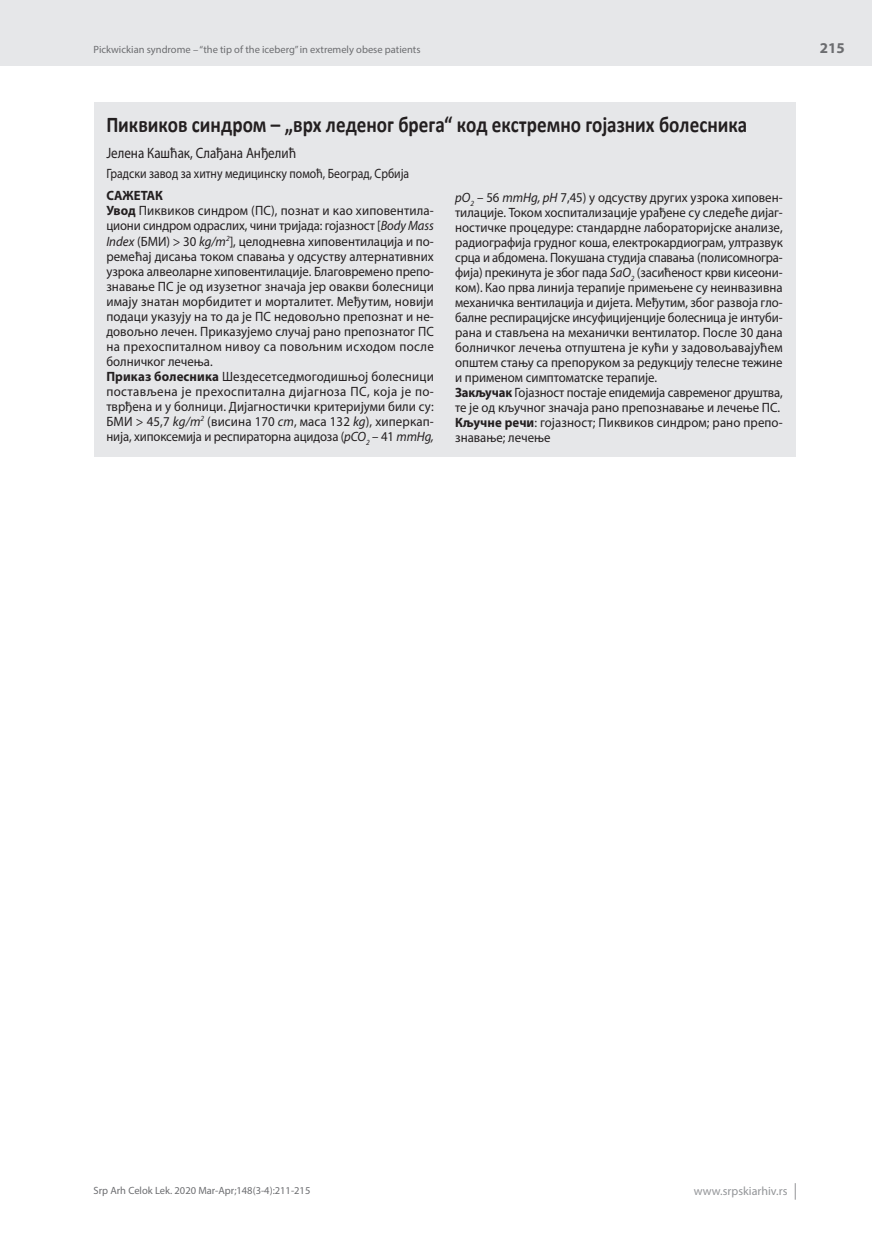
<style>
.page{position:relative;width:872px;height:1234px;background:#fff}
.page>*{position:absolute;margin:0;border:0;box-sizing:border-box;transform-origin:0 0}
.t1{font:700 22.5px "Calibri";color:#231f20;scale:.85 1}
.t2{font:15px "Myriad Pro";color:#231f20;scale:.87 1}
.t3{font:700 15px "Myriad Pro";color:#6c6d70}
.t4{font:13.5px/15px "Myriad Pro";color:#231f20;scale:.95 1}
.t5{font:13.5px/15px "Myriad Pro";color:#231f20;scale:.96 1}
.t6{font:13.5px "Myriad Pro";color:#231f20;scale:.87 1}
.t7{font:12px "Myriad Pro";color:#939598}
.t8{font:10.5px "Myriad Pro";color:#6c6d70}
.s1{font-weight:700}
.s2{font-style:italic}
</style>
<div class="page">
<div style="left:0;top:0;width:872px;height:66px;background:#e6e7e9"></div>
<svg style="left:795px;top:1183px;width:1px;height:16px"></svg>
<div style="left:94px;top:102px;width:701px;height:354px;background:#e6e7e9"></div>
<p class="t8" style="left:94px;top:43px;width:328px">Pickwickian syndrome – “the tip of the iceberg” in extremely obese patients</p>
<h1 class="t1" style="left:106px;top:108px;width:755px">Пиквиков синдром – „врх леденог брега“ код екстремно гојазних болесника</h1>
<p class="t2" style="left:106px;top:144px;width:220px">Јелена Кашћак, Слађана Анђелић</p>
<p class="t6" style="left:106px;top:165px;width:350px">Градски завод за хитну медицинску помоћ, Београд, Србија</p>
<p class="t5" style="left:106px;top:188px;width:343px"><span class="s1">САЖЕТАК<br>Увод</span> Пиквиков синдром (ПС), познат и као хиповентила&shy;циони синдром одраслих, чини тријада: гојазност [<span class="s2">Body Mass Index</span> (БМИ) &gt; 30 <span class="s2">kg/m</span><sup>2</sup>], целодневна хиповентилација и по&shy;ремећај дисања током спавања у одсуству алтернативних узрока алвеоларне хиповентилације. Благовремено препо&shy;знавање ПС је од изузетног значаја јер овакви болесници имају знатан морбидитет и морталитет. Међутим, новији подаци указују на то да је ПС недовољно препознат и не&shy;довољно лечен. Приказујемо случај рано препознатог ПС на прехоспиталном нивоу са повољним исходом после болничког лечења.<br><span class="s1">Приказ болесника</span> Шездесетседмогодишњој болесници постављена је прехоспитална дијагноза ПС, која је по&shy;тврђена и у болници. Дијагностички критеријуми били су:<br>БМИ &gt; 45,7 <span class="s2">kg/m</span><sup>2</sup> (висина 170 <span class="s2">cm</span>, маса 132 <span class="s2">kg</span>), хиперкап&shy;нија, хипоксемија и респираторна ацидоза (<span class="s2">pCO</span><sub>2</sub> – 41 <span class="s2">mmHg,</span></p>
<p class="t4" style="left:455px;top:189px;width:346px"><span class="s2">pO</span><sub>2</sub> – 56 <span class="s2">mmHg, pH</span> 7,45) у одсуству других узрока хиповен&shy;тилације. Током хоспитализације урађене су следеће дијаг&shy;ностичке процедуре: стандардне лабораторијске анализе, радиографија грудног коша, електрокардиограм, ултразвук срца и абдомена. Покушана студија спавања (полисомногра&shy;фија) прекинута је због пада <span class="s2">SaO</span><sub>2</sub> (засићеност крви кисеони&shy;ком). Као прва линија терапије примењене су неинвазивна механичка вентилација и дијета. Међутим, због развоја гло&shy;балне респирацијске инсуфицијенције болесница је интуби&shy;рана и стављена на механички вентилатор. После 30 дана болничког лечења отпуштена је кући у задовољавајућем општем стању са препоруком за редукцију телесне тежине и применом симптоматске терапије.<br><span class="s1">Закључак</span> Гојазност постаје епидемија савременог друштва, те је од кључног значаја рано препознавање и лечење ПС.<br><span class="s1">Кључне речи</span>: гојазност; Пиквиков синдром; рано препо&shy;знавање; лечење</p>
<p class="t3" style="left:820px;top:38px;width:26px">215</p>
<p class="t8" style="left:94px;top:1184px;width:218px">Srp Arh Celok Lek. 2020 Mar-Apr;148(3-4):211-215</p>
<p class="t7" style="left:694px;top:1183px;width:95px">www.srpskiarhiv.rs</p>
</div>
